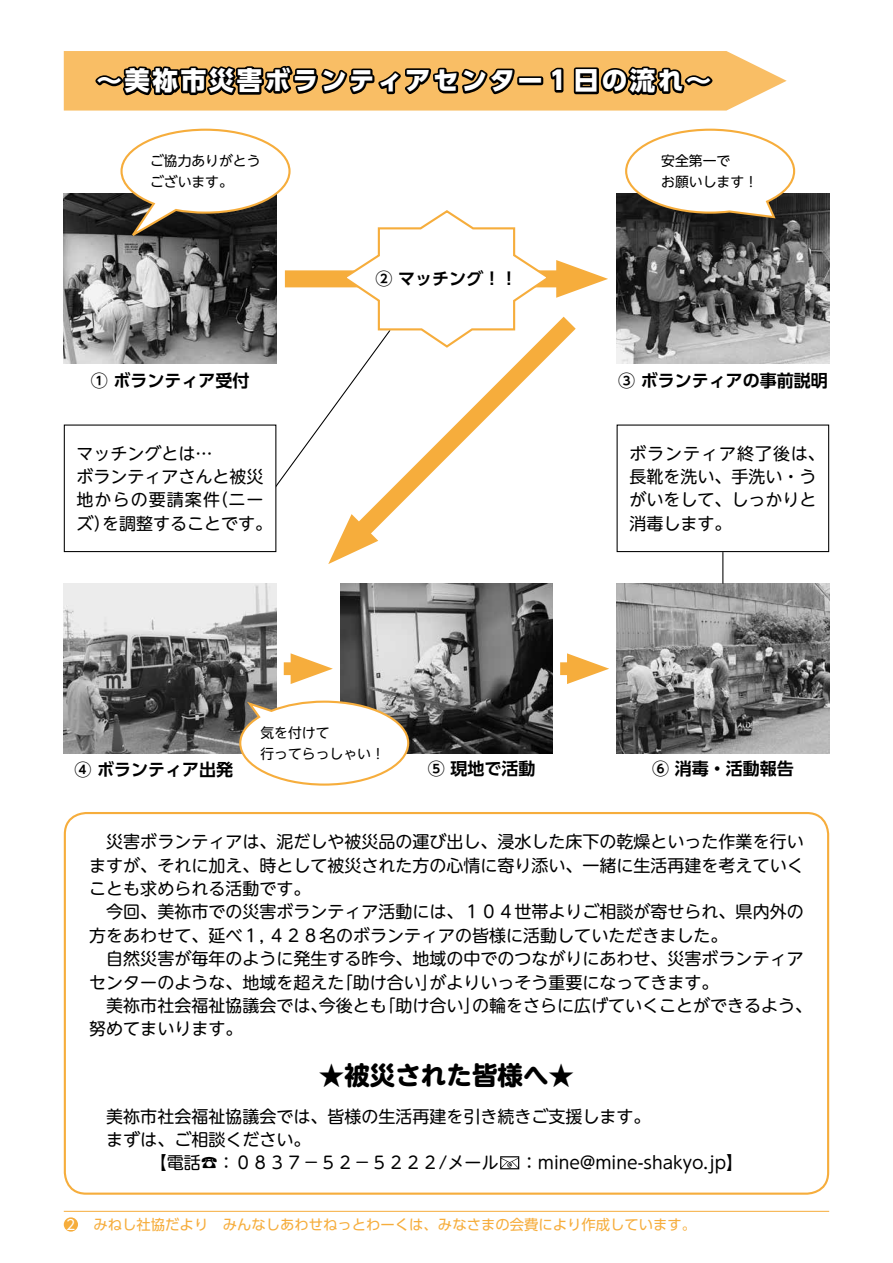
<style>
.page{position:relative;width:893px;height:1263px;background:#fff}
.page>*{position:absolute;margin:0;border:0;box-sizing:border-box;transform-origin:0 0}
.t1{font:800 25.5px "UD Shin Go Pro";letter-spacing:.1em;color:#fff}
.t2{font:700 25.5px "UD Shin M Go Pro";color:#000}
.t3{font:16.95px/23.4px "UD Shin M Go Pro";color:#000}
.t4{font:700 16.95px "UD Shin Go Pro De";color:#000}
.t5{font:14.4px "UD Shin Go Pro";color:#f6ad3c}
.t6{font:13.8px/21.3px "UD Shin M Go Pro";color:#000}
.t7{font:13.8px "UD Shin Go Pro";color:#fff}
</style>
<div class="page">
<hr style="left:64px;top:1211px;width:765px;height:1px;background:#f6ad3c">
<div style="left:64px;top:1217px;width:14px;height:14px;background:#f6ad3c;border-radius:50%"></div>
<svg style="left:366px;top:489px;width:50px;height:52px"></svg>
<svg style="left:328px;top:514px;width:50px;height:50px"></svg>
<div style="left:284px;top:662px;width:24px;height:13px;background:#f6ad3c"></div>
<svg style="left:291px;top:653px;width:42px;height:31px"></svg>
<div style="left:560px;top:662px;width:25px;height:13px;background:#f6ad3c"></div>
<svg style="left:567px;top:653px;width:42px;height:31px"></svg>
<div style="left:713px;top:765px;width:8px;height:7px;border:3px solid #fff;border-radius:50%"></div>
<div style="left:64px;top:424px;width:212px;height:128px;background:#fff;border:1px solid #000"></div>
<div style="left:617px;top:424px;width:212px;height:128px;border:1px solid #000"></div>
<div style="left:64px;top:812px;width:765px;height:383px;border:2px solid #f6ad3c;border-radius:21px"></div>
<svg style="left:64px;top:51px;width:723px;height:60px;background:#bc9253"></svg>
<svg style="left:500px;top:1156px;width:19px;height:13px"></svg>
<img style="left:617px;top:194px;width:212px;height:170px">
<img style="left:64px;top:194px;width:24px;height:170px">
<img style="left:340px;top:584px;width:213px;height:170px">
<img style="left:617px;top:584px;width:212px;height:170px">
<img style="left:64px;top:584px;width:212px;height:170px">
<svg style="left:72px;top:699px;width:338px;height:87px"></svg>
<svg style="left:624px;top:128px;width:172px;height:92px"></svg>
<svg style="left:88px;top:128px;width:520px;height:361px"></svg>
<hr style="left:722px;top:552px;width:1px;height:32px;background:#000">
<h1 class="t1" style="left:97px;top:60px;width:616px">～美祢市災害ボランティアセンター１日の流れ～</h1>
<p class="t6" style="left:150px;top:149px;width:112px">ご協力ありがとうございます。</p>
<p class="t4" style="left:91px;top:366px;width:160px">① ボランティア受付</p>
<p class="t4" style="left:376px;top:265px;width:143px">② マッチング！！</p>
<p class="t6" style="left:661px;top:149px;width:98px">安全第一で<br>お願いします！</p>
<p class="t4" style="left:618px;top:366px;width:211px">③ ボランティアの事前説明</p>
<p class="t3" style="left:77px;top:441px;width:197px">マッチングとは…<br>ボランティアさんと被災地からの要請案件（ニーズ）を調整することです。</p>
<p class="t3" style="left:629px;top:441px;width:197px">ボランティア終了後は、長靴を洗い、手洗い・うがいをして、しっかりと消毒します。</p>
<p class="t6" style="left:260px;top:721px;width:126px">気を付けて<br>行ってらっしゃい！</p>
<p class="t4" style="left:74px;top:756px;width:160px">④ ボランティア出発</p>
<p class="t4" style="left:428px;top:755px;width:109px">⑤ 現地で活動</p>
<p class="t4" style="left:652px;top:755px;width:143px">⑥ 消毒・活動報告</p>
<p class="t3" style="left:89px;top:829px;width:724px">　災害ボランティアは、泥だしや被災品の運び出し、浸水した床下の乾燥といった作業を行いますが、それに加え、時として被災された方の心情に寄り添い、一緒に生活再建を考えていくことも求められる活動です。<br>　今回、美祢市での災害ボランティア活動には、１０４世帯よりご相談が寄せられ、県内外の方をあわせて、延べ１, ４２８名のボランティアの皆様に活動していただきました。<br>　自然災害が毎年のように発生する昨今、地域の中でのつながりにあわせ、災害ボランティアセンターのような、地域を超えた「助け合い」がよりいっそう重要になってきます。<br>　美祢市社会福祉協議会では、今後とも「助け合い」の輪をさらに広げていくことができるよう、努めてまいります。</p>
<h1 class="t2" style="left:319px;top:1055px;width:257px">★被災された皆様へ★</h1>
<p class="t3" style="left:89px;top:1103px;width:563px">　美祢市社会福祉協議会では、皆様の生活再建を引き続きご支援します。</p>
<p class="t3" style="left:89px;top:1127px;width:223px">　まずは、ご相談ください。</p>
<p class="t3" style="left:150px;top:1150px;width:350px">【電話☎：０８３７－５２－５２２２/メール</p>
<p class="t3" style="left:521px;top:1150px;width:224px">：mine@mine-shakyo.jp】</p>
<p class="t7" style="left:66px;top:1213px;width:9px">2</p>
<p class="t5" style="left:94px;top:1213px;width:604px">みねし社協だより　みんなしあわせねっとわーくは、みなさまの会費により作成しています。</p>
</div>
